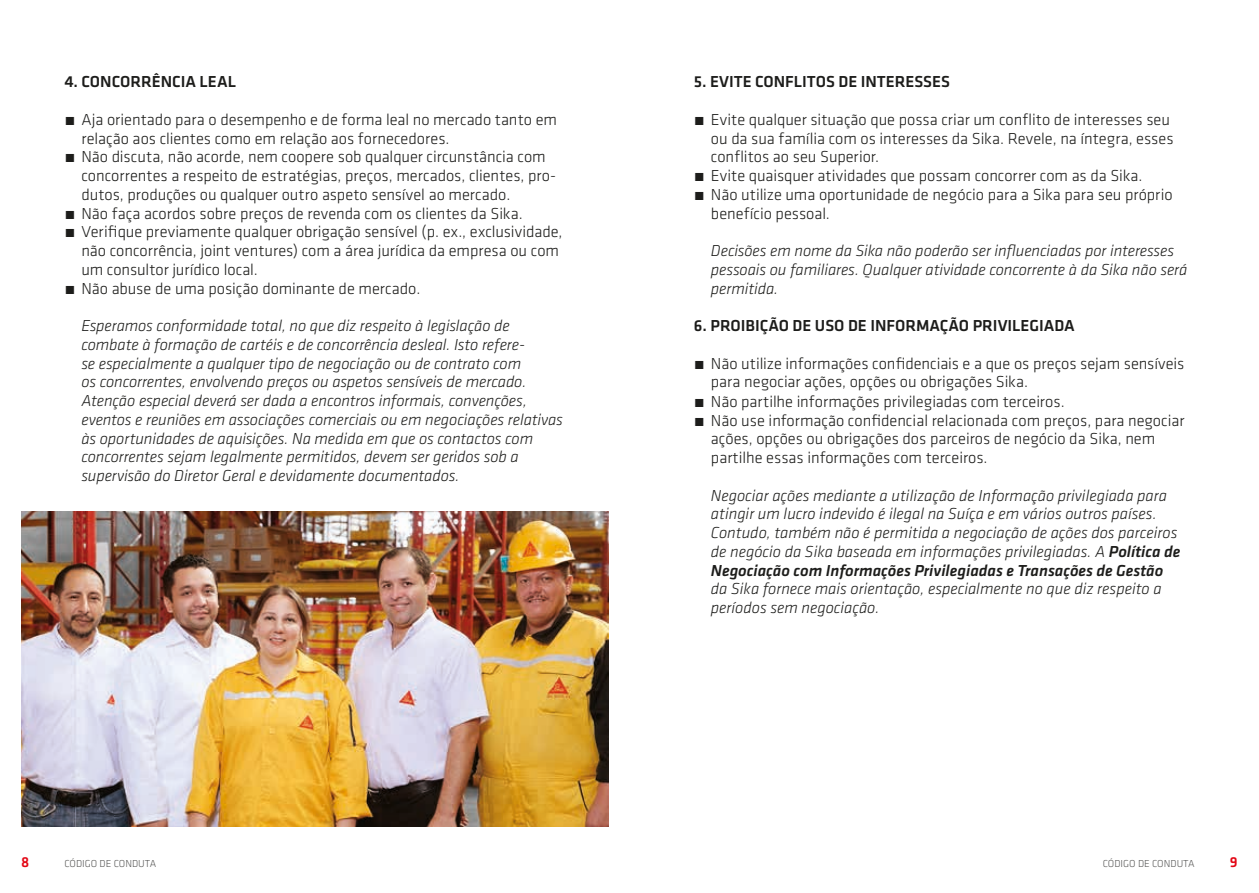
<style>
.page{position:relative;width:1259px;height:893px;background:#fff}
.page>*{position:absolute;margin:0;border:0;box-sizing:border-box;transform-origin:0 0}
.t1{font:300 16.5px/18.8px "Klavika";color:#1d1d1b}
.t2{font:italic 300 16.5px/18.8px "Klavika";letter-spacing:-.005em;color:#1d1d1b}
.Sub-chapter{font:500 16.5px "Klavika";color:#1d1d1b}
.t3{font:500 15px "Klavika";color:#e30614}
.t4{font:300 10.5px "Klavika";color:#575756}
.s1{font-weight:500}
</style>
<div class="page">
<img style="left:21px;top:511px;width:587px;height:316px">
<p class="Sub-chapter" style="left:64px;top:71px;width:173px">4. CONCORRÊNCIA LEAL</p>
<p class="t1" style="left:81px;top:110px;width:477px;text-indent:-17px">́ Aja orientado para o desempenho e de forma leal no mercado tanto em relação aos clientes como em relação aos fornecedores.</p>
<p class="t1" style="left:81px;top:147px;width:476px;text-indent:-17px">́ Não discuta, não acorde, nem coopere sob qualquer circunstância com concorrentes a respeito de estratégias, preços, mercados, clientes, pro&shy;dutos, produções ou qualquer outro aspeto sensível ao mercado.</p>
<p class="t1" style="left:64px;top:204px;width:460px">́ Não faça acordos sobre preços de revenda com os clientes da Sika.</p>
<p class="t1" style="left:81px;top:222px;width:483px;text-indent:-17px">́ Verifique previamente qualquer obrigação sensível (p. ex., exclusividade, não concorrência, joint ventures) com a área jurídica da empresa ou com um consultor jurídico local.</p>
<p class="t1" style="left:64px;top:279px;width:357px">́ Não abuse de uma posição dominante de mercado.</p>
<p class="t2" style="left:81px;top:316px;width:483px">Esperamos conformidade total, no que diz respeito à legislação de combate à formação de cartéis e de concorrência desleal. Isto refere-<br>se especialmente a qualquer tipo de negociação ou de contrato com<br>os concorrentes, envolvendo preços ou aspetos sensíveis de mercado.<br>Atenção especial deverá ser dada a encontros informais, convenções, eventos e reuniões em associações comerciais ou em negociações relativas às oportunidades de aquisições. Na medida em que os contactos com concorrentes sejam legalmente permitidos, devem ser geridos sob a supervisão do Diretor Geral e devidamente documentados.</p>
<p class="Sub-chapter" style="left:694px;top:71px;width:258px">5. EVITE CONFLITOS DE INTERESSES</p>
<p class="t1" style="left:711px;top:110px;width:464px;text-indent:-17px">́ Evite qualquer situação que possa criar um conflito de interesses seu ou da sua família com os interesses da Sika. Revele, na íntegra, esses conflitos ao seu Superior.</p>
<p class="t1" style="left:694px;top:166px;width:450px">́ Evite quaisquer atividades que possam concorrer com as da Sika.</p>
<p class="t1" style="left:711px;top:185px;width:463px;text-indent:-17px">́ Não utilize uma oportunidade de negócio para a Sika para seu próprio benefício pessoal.</p>
<p class="t2" style="left:711px;top:241px;width:478px">Decisões em nome da Sika não poderão ser influenciadas por interesses pessoais ou familiares. Qualquer atividade concorrente à da Sika não será permitida.</p>
<p class="Sub-chapter" style="left:694px;top:314px;width:382px">6. PROIBIÇÃO DE USO DE INFORMAÇÃO PRIVILEGIADA</p>
<p class="t1" style="left:711px;top:354px;width:475px;text-indent:-17px">́ Não utilize informações confidenciais e a que os preços sejam sensíveis para negociar ações, opções ou obrigações Sika.</p>
<p class="t1" style="left:694px;top:392px;width:372px">́ Não partilhe informações privilegiadas com terceiros.</p>
<p class="t1" style="left:711px;top:411px;width:475px;text-indent:-17px">́ Não use informação confidencial relacionada com preços, para negociar ações, opções ou obrigações dos parceiros de negócio da Sika, nem partilhe essas informações com terceiros.</p>
<p class="t2" style="left:711px;top:486px;width:471px">Negociar ações mediante a utilização de Informação privilegiada para atingir um lucro indevido é ilegal na Suíça e em vários outros países.<br>Contudo, também não é permitida a negociação de ações dos parceiros de negócio da Sika baseada em informações privilegiadas. A <span class="s1">Política de Negociação com Informações Privilegiadas e Transações de Gestão </span>da Sika fornece mais orientação, especialmente no que diz respeito a períodos sem negociação.</p>
<p class="t3" style="left:21px;top:852px;width:10px">8</p>
<p class="t4" style="left:64px;top:857px;width:93px">CÓDIGO DE CONDUTA</p>
<p class="t4" style="left:1102px;top:857px;width:93px">CÓDIGO DE CONDUTA</p>
<p class="t3" style="left:1230px;top:852px;width:9px">9</p>
</div>
